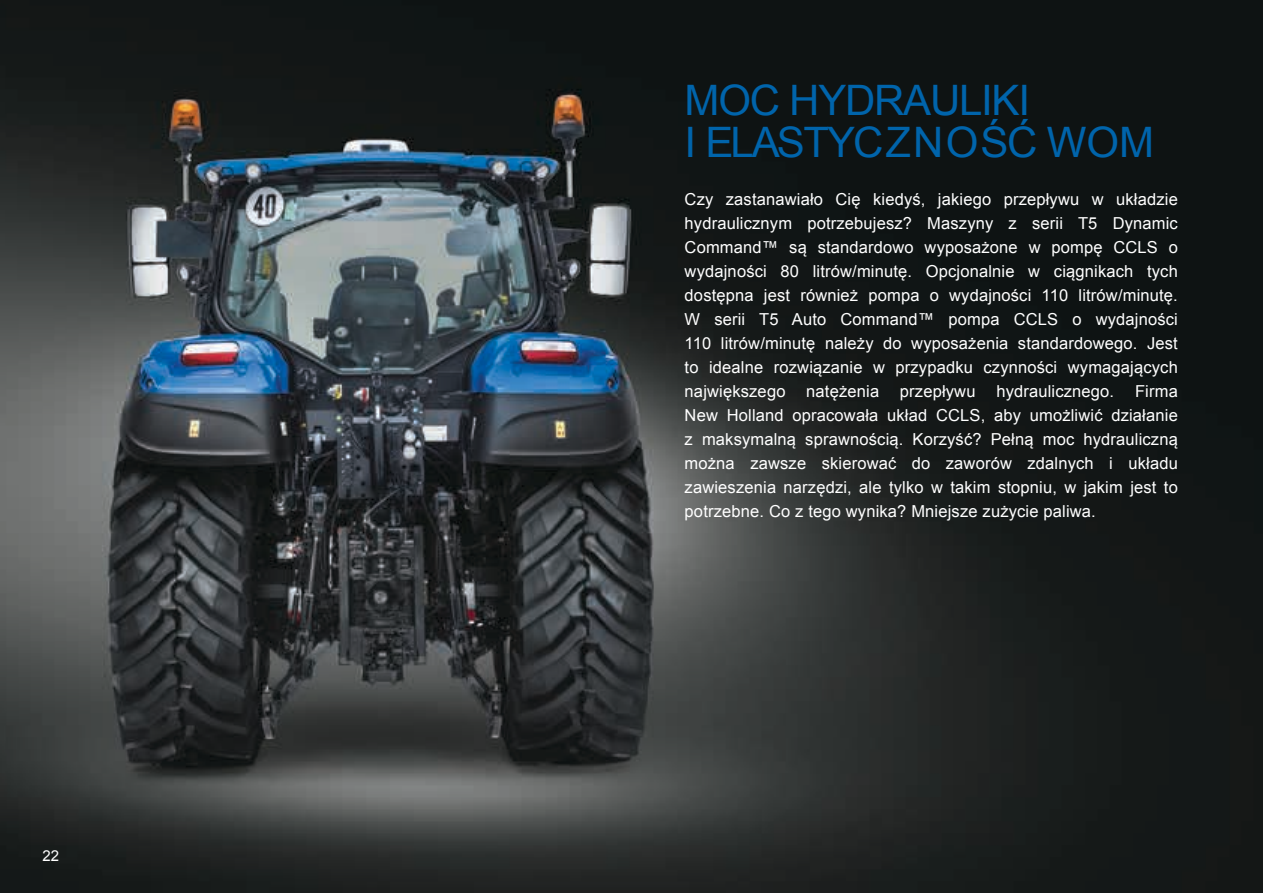
<style>
.page{position:relative;width:1263px;height:893px;background:#fff}
.page>*{position:absolute;margin:0;border:0;box-sizing:border-box;transform-origin:0 0}
.t1{font:42px/42px "Arial";letter-spacing:-.03em;color:#0064ab}
.t2{font:16.5px/24px "Arial";letter-spacing:.01em;color:#fff;text-align:justify}
.t3{font:15px "Arial";color:#fff}
</style>
<div class="page">
<img style="left:0;top:0;width:1263px;height:893px">
<p class="t3" style="left:43px;top:846px;width:18px">22</p>
<h1 class="t1" style="left:685px;top:80px;width:471px">MOC HYDRAULIKI<br>I ELASTYCZNOŚĆ WOM</h1>
<p class="t2" style="left:685px;top:187px;width:495px">Czy zastanawiało Cię kiedyś, jakiego przepływu w układzie hydraulicznym potrzebujesz? Maszyny z serii T5 Dynamic Command™ są standardowo wyposażone w pompę CCLS o wydajności 80 litrów/minutę. Opcjonalnie w ciągnikach tych dostępna jest również pompa o wydajności 110 litrów/minutę.<br>W serii T5 Auto Command™ pompa CCLS o wydajności 110 litrów/minutę należy do wyposażenia standardowego. Jest to idealne rozwiązanie w przypadku czynności wymagających największego</p>
<p class="t2" style="left:685px;top:379px;width:495px;text-indent:450px">Firma New Holland opracowała układ CCLS, aby umożliwić działanie z maksymalną sprawnością. Korzyść? Pełną moc hydrauliczną można zawsze skierować do zaworów zdalnych i układu zawieszenia narzędzi, ale tylko w takim stopniu, w jakim jest to potrzebne. Co z tego wynika? Mniejsze zużycie paliwa.</p>
<p class="t2" style="left:806px;top:379px;width:74px">natężenia</p>
<p class="t2" style="left:900px;top:379px;width:77px">przepływu</p>
<p class="t2" style="left:996px;top:379px;width:119px">hydraulicznego.</p>
</div>
